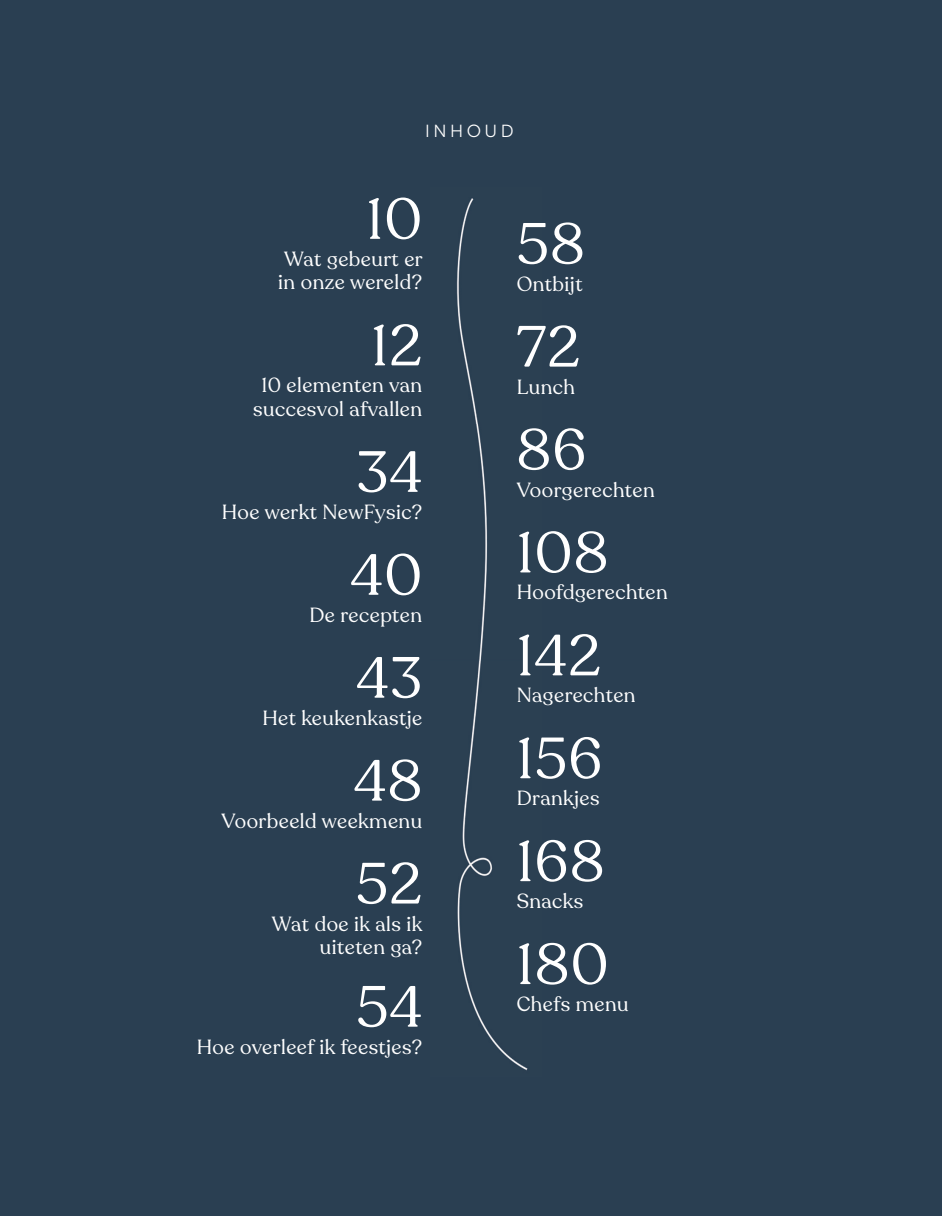
<style>
.page{position:relative;width:942px;height:1216px;background:#2a3f52}
.page>*{position:absolute;margin:0;border:0;box-sizing:border-box;transform-origin:0 0}
.t1{font:57.4px "Recoleta";letter-spacing:.025em;color:#fff}
.t2{font:20.3px/23.6px "Recoleta";letter-spacing:.025em;color:#fff}
.t3{font:17.5px "Museo Sans 300";letter-spacing:.2em;color:#fff}
</style>
<div class="page">
<img style="left:456px;top:198px;width:72px;height:873px">
<p class="t3" style="left:425px;top:121px;width:90px">INHOUD</p>
<h1 class="t1" style="left:366px;top:184px;width:57px">10</h1>
<p class="t2" style="left:278px;top:247px;width:146px">Wat gebeurt er in onze wereld?</p>
<h1 class="t1" style="left:371px;top:310px;width:52px">12</h1>
<p class="t2" style="left:253px;top:374px;width:170px;text-align:center">10 elementen van succesvol afvallen</p>
<h1 class="t1" style="left:357px;top:437px;width:67px">34</h1>
<p class="t2" style="left:222px;top:500px;width:202px">Hoe werkt NewFysic?</p>
<h1 class="t1" style="left:351px;top:540px;width:73px">40</h1>
<p class="t2" style="left:309px;top:603px;width:114px">De recepten</p>
<h1 class="t1" style="left:357px;top:643px;width:67px">43</h1>
<p class="t2" style="left:262px;top:706px;width:161px">Het keukenkastje</p>
<h1 class="t1" style="left:354px;top:746px;width:70px">48</h1>
<p class="t2" style="left:221px;top:809px;width:202px">Voorbeeld weekmenu</p>
<h1 class="t1" style="left:356px;top:848px;width:68px">52</h1>
<p class="t2" style="left:272px;top:912px;width:152px;text-align:right">Wat doe ik als ik uiteten ga?</p>
<h1 class="t1" style="left:356px;top:972px;width:67px">54</h1>
<p class="t2" style="left:197px;top:1035px;width:227px">Hoe overleef ik feestjes?</p>
<h1 class="t1" style="left:517px;top:209px;width:69px">58</h1>
<p class="t2" style="left:517px;top:272px;width:67px">Ontbijt</p>
<h1 class="t1" style="left:517px;top:312px;width:65px">72</h1>
<p class="t2" style="left:517px;top:375px;width:60px">Lunch</p>
<h1 class="t1" style="left:517px;top:414px;width:71px">86</h1>
<p class="t2" style="left:517px;top:478px;width:139px">Voorgerechten</p>
<h1 class="t1" style="left:517px;top:517px;width:93px">108</h1>
<p class="t2" style="left:517px;top:581px;width:152px">Hoofdgerechten</p>
<h1 class="t1" style="left:517px;top:620px;width:86px">142</h1>
<p class="t2" style="left:517px;top:684px;width:120px">Nagerechten</p>
<h1 class="t1" style="left:517px;top:723px;width:87px">156</h1>
<p class="t2" style="left:517px;top:787px;width:84px">Drankjes</p>
<h1 class="t1" style="left:517px;top:826px;width:89px">168</h1>
<p class="t2" style="left:517px;top:890px;width:68px">Snacks</p>
<h1 class="t1" style="left:517px;top:929px;width:93px">180</h1>
<p class="t2" style="left:517px;top:993px;width:113px">Chefs menu</p>
</div>
